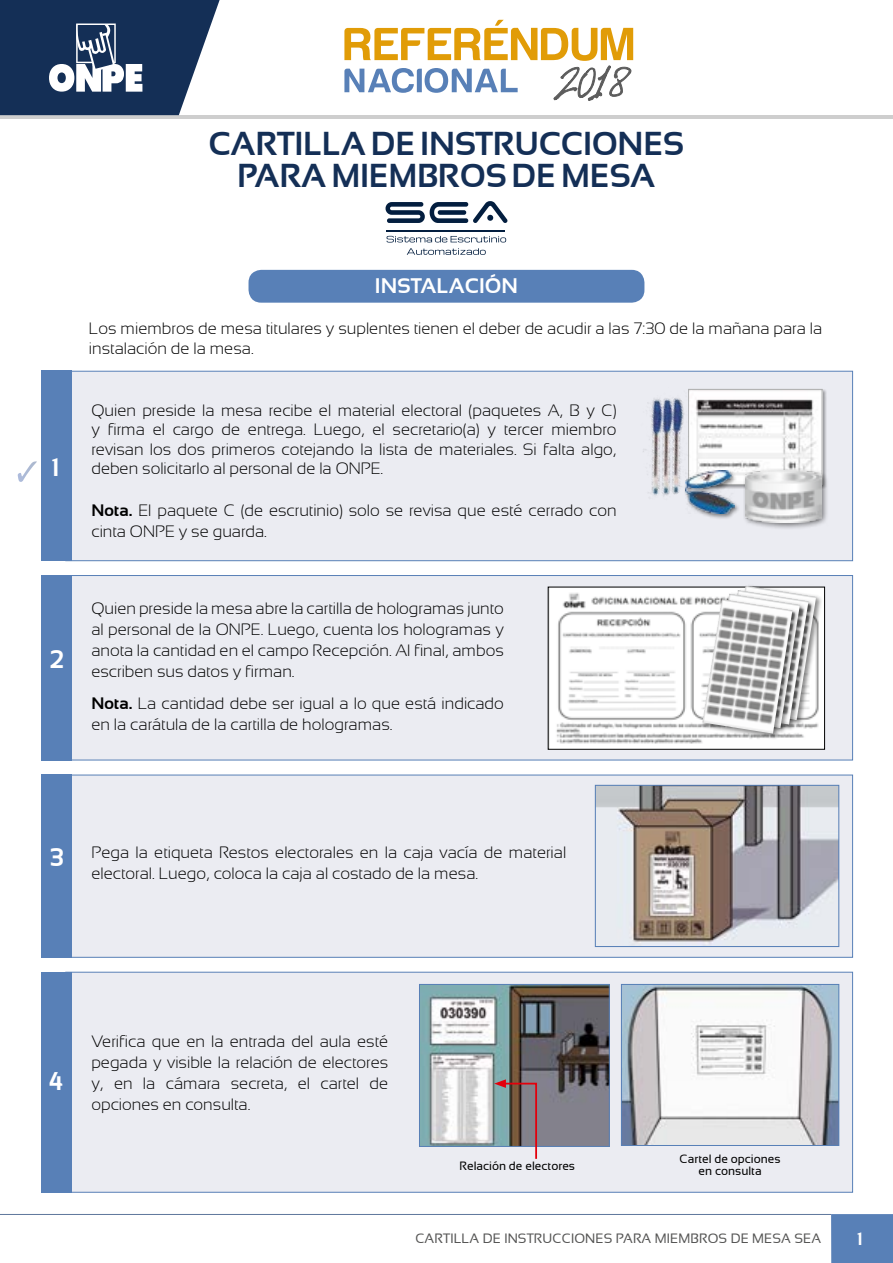
<style>
.page{position:relative;width:893px;height:1263px;background:#fff}
.page>*{position:absolute;margin:0;border:0;box-sizing:border-box;transform-origin:0 0}
.t1{font:700 33px/31.5px "Sansation";letter-spacing:-.01em;color:#142f56;text-align:center}
.t2{font:700 25.5px "Sansation";color:#fff}
.t3{font:700 21px "Sansation";color:#fff}
.t4{font:700 18px "Sansation";color:#fff}
.t5{font:300 16.5px/21px "Sansation";color:#000}
.t6{font:13.5px "Sansation";letter-spacing:.01em;color:#565655}
.t7{font:12px/12px "Sansation";color:#000;text-align:center}
.s1{font-weight:700}
</style>
<div class="page">
<div style="left:831px;top:1214px;width:62px;height:49px;background:#5880b7"></div>
<hr style="left:0;top:1214px;width:831px;height:1px;background:#5e779c">
<div style="left:65px;top:972px;width:788px;height:220px;background:#ebecf2;border:1px solid #5880b7"></div>
<img style="left:623px;top:986px;width:214px;height:158px">
<div style="left:621px;top:984px;width:218px;height:162px;border:1px solid #5880b7"></div>
<div style="left:249px;top:270px;width:395px;height:33px;background:#5880b7;border-radius:13px"></div>
<div style="left:65px;top:575px;width:788px;height:185px;background:#ebecf2;border:1px solid #5880b7"></div>
<div style="left:65px;top:775px;width:788px;height:183px;background:#ebecf2;border:1px solid #5880b7"></div>
<img style="left:550px;top:589px;width:273px;height:158px">
<img style="left:597px;top:787px;width:240px;height:156px">
<div style="left:595px;top:785px;width:244px;height:162px;border:1px solid #5880b7"></div>
<img style="left:421px;top:986px;width:187px;height:159px">
<div style="left:419px;top:984px;width:191px;height:163px;border:1px solid #5880b7"></div>
<div style="left:42px;top:575px;width:30px;height:185px;background:#5880b7"></div>
<div style="left:42px;top:775px;width:30px;height:183px;background:#5880b7"></div>
<div style="left:42px;top:972px;width:30px;height:220px;background:#5880b7"></div>
<svg style="left:494px;top:1079px;width:44px;height:80px;background:#8d8586"></svg>
<div style="left:725px;top:585px;width:98px;height:141px;background:#000;opacity:.45"></div>
<img style="left:726px;top:586px;width:90px;height:134px">
<div style="left:717px;top:589px;width:98px;height:141px;background:#000;opacity:.45"></div>
<img style="left:718px;top:590px;width:90px;height:134px">
<div style="left:709px;top:593px;width:97px;height:141px;background:#000;opacity:.45"></div>
<img style="left:710px;top:594px;width:90px;height:134px">
<div style="left:701px;top:598px;width:98px;height:141px;background:#000;opacity:.45"></div>
<img style="left:702px;top:599px;width:90px;height:135px">
<div style="left:65px;top:371px;width:788px;height:190px;background:#ebecf2;border:1px solid #5880b7"></div>
<div style="left:688px;top:389px;width:138px;height:99px;background:#000;opacity:.39"></div>
<img style="left:741px;top:391px;width:79px;height:91px">
<div style="left:688px;top:389px;width:134px;height:95px;border:1px solid #afb0b0"></div>
<img style="left:643px;top:389px;width:98px;height:108px">
<div style="left:743px;top:468px;width:85px;height:62px;background:#000;opacity:.52"></div>
<img style="left:745px;top:471px;width:76px;height:52px">
<div style="left:684px;top:470px;width:55px;height:50px;background:#000;opacity:.5"></div>
<img style="left:685px;top:471px;width:49px;height:43px">
<div style="left:42px;top:371px;width:30px;height:190px;background:#5880b7"></div>
<svg style="left:18px;top:461px;width:19px;height:21px"></svg>
<hr style="left:0;top:115px;width:893px;height:3px;background:#cecece">
<svg style="left:344px;top:20px;width:289px;height:81px"></svg>
<svg style="left:386px;top:201px;width:121px;height:22px"></svg>
<svg style="left:387px;top:236px;width:119px;height:19px"></svg>
<hr style="left:386px;top:230px;width:119px;height:1px;background:#031e3f">
<svg style="left:0;top:0;width:220px;height:115px"></svg>
<h1 class="t1" style="left:209px;top:128px;width:477px">CARTILLA DE INSTRUCCIONES<br>PARA MIEMBROS DE MESA</h1>
<h2 class="t2" style="left:51px;top:453px;width:9px">1</h2>
<h2 class="t2" style="left:50px;top:644px;width:16px">2</h2>
<p class="t3" style="left:375px;top:274px;width:145px">INSTALACIÓN</p>
<p class="t5" style="left:89px;top:319px;width:735px;line-height:19.5px">Los miembros de mesa titulares y suplentes tienen el deber de acudir a las 7:30 de la mañana para la instalación de la mesa.</p>
<p class="t5" style="left:91px;top:401px;width:527px;line-height:19.5px;text-align:justify">Quien preside la mesa recibe el material electoral (paquetes A, B y C) y firma el cargo de entrega. Luego, el secretario(a) y tercer miembro revisan los dos primeros cotejando la lista de materiales. Si falta algo, deben solicitarlo al personal de la ONPE.</p>
<p class="t5" style="left:91px;top:499px;width:527px"><span class="s1">Nota.</span> El paquete C (de escrutinio) solo se revisa que esté cerrado con cinta ONPE y se guarda.</p>
<p class="t5" style="left:91px;top:598px;width:414px;text-align:justify">Quien preside la mesa abre la cartilla de hologramas junto al personal de la ONPE. Luego, cuenta los hologramas y anota la cantidad en el campo Recepción. Al final, ambos escriben sus datos y firman.</p>
<p class="t5" style="left:91px;top:693px;width:414px"><span class="s1">Nota.</span> La cantidad debe ser igual a lo que está indicado en la carátula de la cartilla de hologramas.</p>
<h2 class="t2" style="left:50px;top:843px;width:15px">3</h2>
<p class="t5" style="left:91px;top:842px;width:476px">Pega la etiqueta Restos electorales en la caja vacía de material electoral. Luego, coloca la caja al costado de la mesa.</p>
<h2 class="t2" style="left:49px;top:1067px;width:15px">4</h2>
<p class="t5" style="left:91px;top:1030px;width:298px;text-align:justify">Verifica que en la entrada del aula esté pegada y visible la relación de electores y, en la cámara secreta, el cartel de opciones en consulta.</p>
<p class="t7" style="left:460px;top:1160px;width:117px">Relación de electores</p>
<p class="t7" style="left:680px;top:1153px;width:103px">Cartel de opciones en consulta</p>
<p class="t6" style="left:415px;top:1231px;width:407px">CARTILLA DE INSTRUCCIONES PARA MIEMBROS DE MESA SEA</p>
<p class="t4" style="left:857px;top:1228px;width:7px">1</p>
</div>
